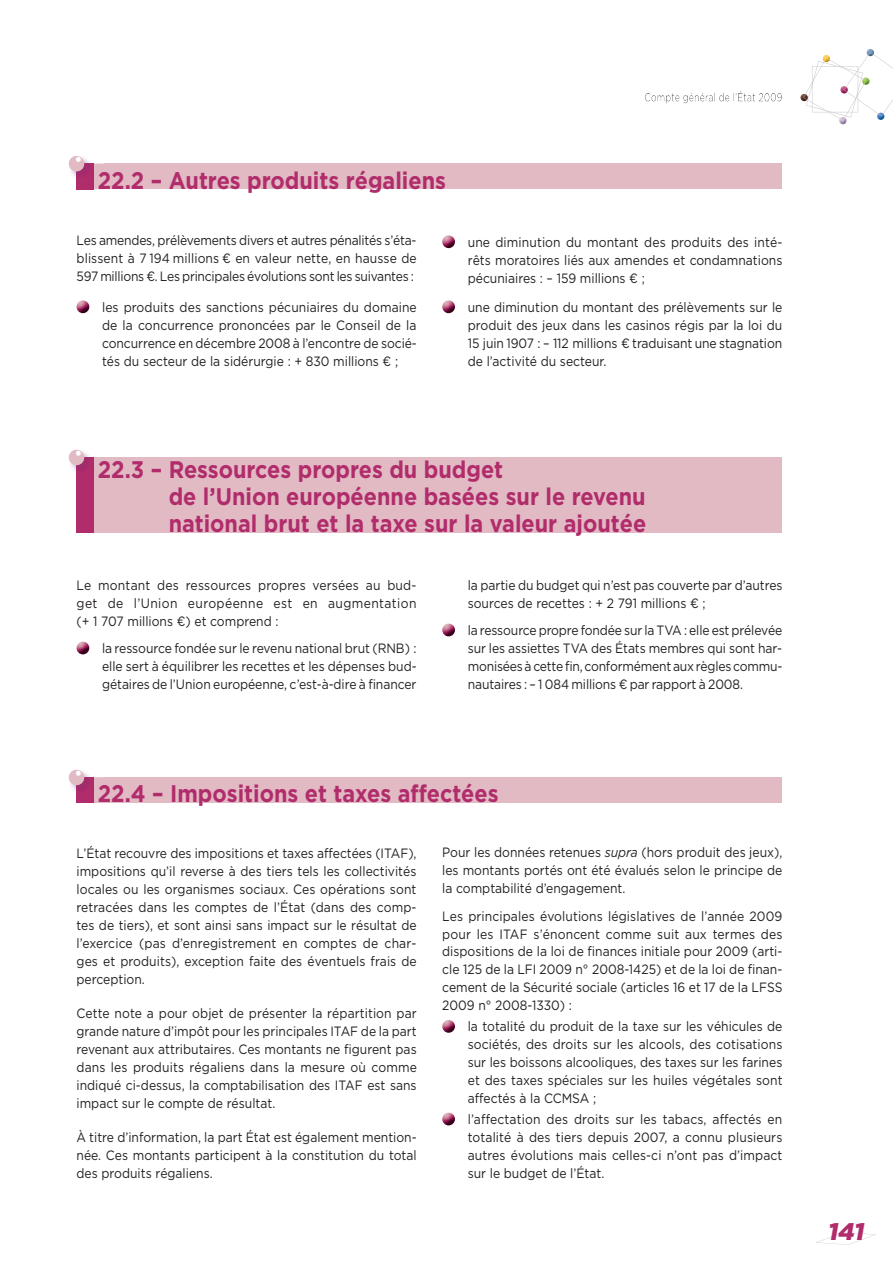
<style>
.page{position:relative;width:893px;height:1263px;background:#fff}
.page>*{position:absolute;margin:0;border:0;box-sizing:border-box;transform-origin:0 0}
.t1{font:700 24px/27px "Gotham";color:#b12c6b;scale:.9 1}
.t2{font:italic 900 24px "Gotham";color:#b12c6b}
.t3{font:13.5px/18px "Gotham";color:#231f20;text-align:justify;scale:.9 1}
.s1{font-style:italic}
</style>
<div class="page">
<svg style="left:816px;top:1232px;width:60px;height:13px"></svg>
<img style="left:645px;top:91px;width:137px;height:12px">
<svg style="left:800px;top:49px;width:93px;height:75px"></svg>
<div style="left:77px;top:164px;width:705px;height:25px;background:#e1bac4"></div>
<img style="left:71px;top:159px;width:33px;height:31px">
<img style="left:94px;top:164px;width:10px;height:25px">
<img style="left:77px;top:164px;width:17px;height:25px">
<svg style="left:68px;top:156px;width:17px;height:16px"></svg>
<svg style="left:442px;top:1020px;width:13px;height:13px"></svg>
<svg style="left:442px;top:1113px;width:13px;height:12px"></svg>
<svg style="left:77px;top:642px;width:12px;height:12px"></svg>
<svg style="left:442px;top:624px;width:13px;height:12px"></svg>
<svg style="left:77px;top:300px;width:12px;height:13px"></svg>
<svg style="left:442px;top:235px;width:13px;height:13px"></svg>
<svg style="left:442px;top:300px;width:13px;height:13px"></svg>
<div style="left:77px;top:777px;width:705px;height:26px;background:#e1bac4"></div>
<img style="left:71px;top:773px;width:19px;height:30px">
<img style="left:77px;top:777px;width:17px;height:26px">
<svg style="left:68px;top:769px;width:17px;height:17px"></svg>
<div style="left:77px;top:457px;width:705px;height:76px;background:#e1bac4"></div>
<div style="left:77px;top:457px;width:17px;height:76px;background:#b12c6b"></div>
<img style="left:71px;top:453px;width:18px;height:32px">
<img style="left:77px;top:457px;width:12px;height:28px">
<svg style="left:68px;top:449px;width:17px;height:17px"></svg>
<h1 class="t1" style="left:98px;top:167px;width:388px">22.2 – Autres produits régaliens</h1>
<p class="t3" style="left:77px;top:231px;width:380px">Les amendes, prélèvements divers et autres pénalités s’éta&shy;blissent à 7 194 millions ¤ en valeur nette, en hausse de 597 millions ¤. Les principales évolutions sont les suivantes :</p>
<p class="t3" style="left:102px;top:298px;width:351px">les produits des sanctions pécuniaires du domaine de la concurrence prononcées par le Conseil de la concurrence en décembre 2008 à l’encontre de socié&shy;tés du secteur de la sidérurgie : + 830 millions ¤ ;</p>
<p class="t3" style="left:468px;top:233px;width:351px">une diminution du montant des produits des inté&shy;rêts moratoires liés aux amendes et condamnations pécuniaires : – 159 millions ¤ ;</p>
<p class="t3" style="left:468px;top:298px;width:351px">une diminution du montant des prélèvements sur le produit des jeux dans les casinos régis par la loi du 15 juin 1907 : – 112 millions ¤ traduisant une stagnation de l’activité du secteur.</p>
<h1 class="t1" style="left:169px;top:456px;width:532px;text-indent:-71px">22.3 – Ressources propres du budget<br>de l’Union européenne basées sur le revenu national brut et la taxe sur la valeur ajoutée</h1>
<p class="t3" style="left:77px;top:576px;width:379px">Le montant des ressources propres versées au bud&shy;get de l’Union européenne est en augmentation (+ 1 707 millions ¤) et comprend :</p>
<p class="t3" style="left:102px;top:639px;width:351px">la ressource fondée sur le revenu national brut (RNB) : elle sert à équilibrer les recettes et les dépenses bud&shy;gétaires de l’Union européenne, c’est-à-dire à financer</p>
<p class="t3" style="left:468px;top:576px;width:351px">la partie du budget qui n’est pas couverte par d’autres sources de recettes : + 2 791 millions ¤ ;</p>
<p class="t3" style="left:468px;top:621px;width:351px">la ressource propre fondée sur la TVA : elle est prélevée sur les assiettes TVA des États membres qui sont har&shy;monisées à cette fin, conformément aux règles commu&shy;nautaires : – 1 084 millions ¤ par rapport à 2008.</p>
<h1 class="t1" style="left:98px;top:779px;width:447px">22.4 – Impositions et taxes affectées</h1>
<p class="t3" style="left:77px;top:843px;width:379px">L’État recouvre des impositions et taxes affectées (ITAF), impositions qu’il reverse à des tiers tels les collectivités locales ou les organismes sociaux. Ces opérations sont retracées dans les comptes de l’État (dans des comp&shy;tes de tiers), et sont ainsi sans impact sur le résultat de l’exercice (pas d’enregistrement en comptes de char&shy;ges et produits), exception faite des éventuels frais de perception.</p>
<p class="t3" style="left:77px;top:1004px;width:380px">Cette note a pour objet de présenter la répartition par grande nature d’impôt pour les principales ITAF de la part revenant aux attributaires. Ces montants ne figurent pas dans les produits régaliens dans la mesure où comme indiqué ci-dessus, la comptabilisation des ITAF est sans impact sur le compte de résultat.</p>
<p class="t3" style="left:77px;top:1128px;width:379px">À titre d’information, la part État est également mention&shy;née. Ces montants participent à la constitution du total des produits régaliens.</p>
<p class="t3" style="left:442px;top:843px;width:379px">Pour les données retenues <span class="s1">supra</span> (hors produit des jeux), les montants portés ont été évalués selon le principe de la comptabilité d’engagement.</p>
<p class="t3" style="left:442px;top:906px;width:380px">Les principales évolutions législatives de l’année 2009 pour les ITAF s’énoncent comme suit aux termes des dispositions de la loi de finances initiale pour 2009 (arti&shy;cle 125 de la LFI 2009 n° 2008-1425) et de la loi de finan&shy;cement de la Sécurité sociale (articles 16 et 17 de la LFSS 2009 n° 2008-1330) :</p>
<p class="t3" style="left:468px;top:1017px;width:351px">la totalité du produit de la taxe sur les véhicules de sociétés, des droits sur les alcools, des cotisations sur les boissons alcooliques, des taxes sur les farines et des taxes spéciales sur les huiles végétales sont affectés à la CCMSA ;</p>
<p class="t3" style="left:468px;top:1110px;width:351px">l’affectation des droits sur les tabacs, affectés en totalité à des tiers depuis 2007, a connu plusieurs autres évolutions mais celles-ci n’ont pas d’impact sur le budget de l’État.</p>
<h1 class="t2" style="left:827px;top:1218px;width:42px">141</h1>
</div>
